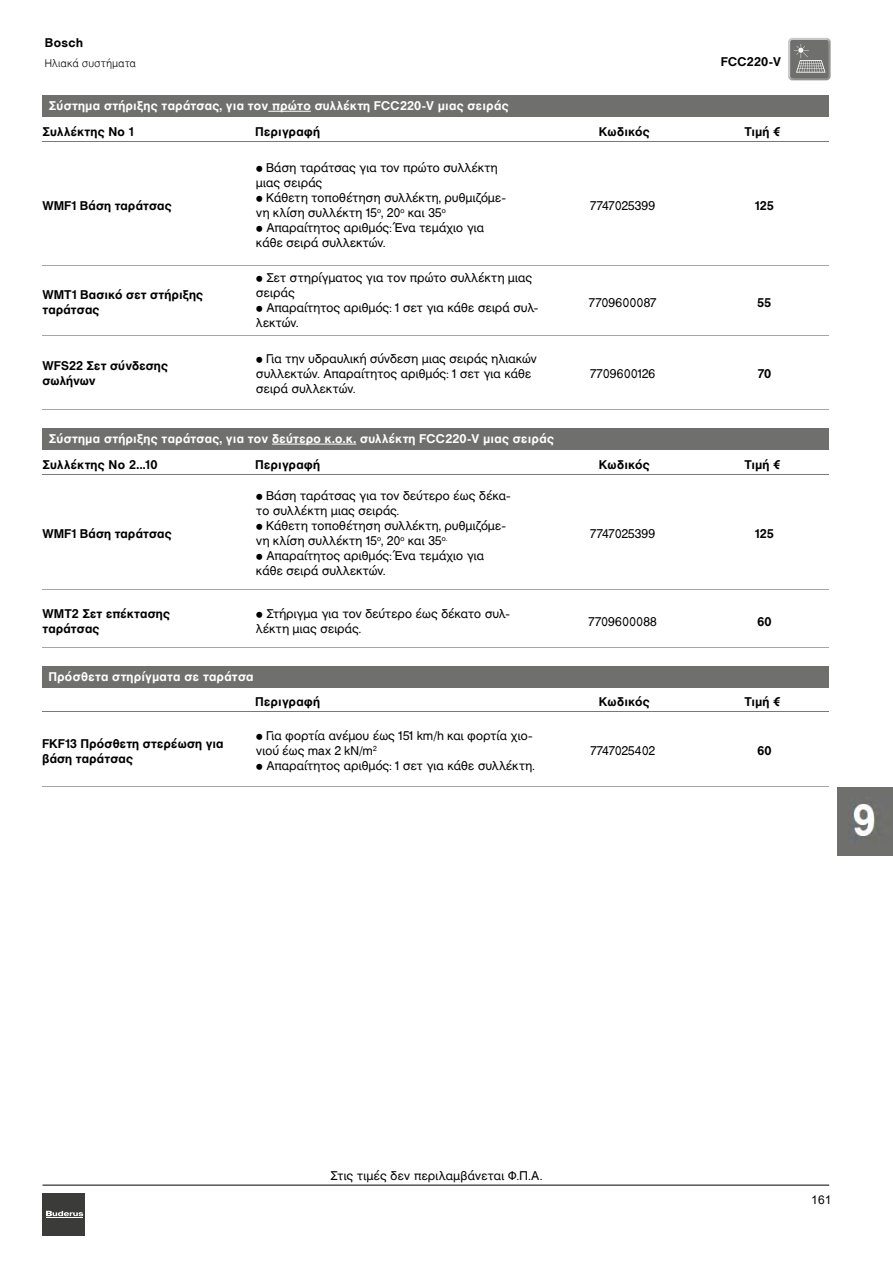
<style>
.page{position:relative;width:893px;height:1263px;background:#fff}
.page>*{position:absolute;margin:0;border:0;box-sizing:border-box;transform-origin:0 0}
.t1{font:12px/15px "Mg Helvetica UC Pol";color:#000}
.t2{font:700 12px/15px "Mg Helvetica UC Pol";letter-spacing:.01em;color:#000}
.t3{font:700 12px "Mg Helvetica UC Pol";letter-spacing:.02em;color:#fff}
.t4{font:12px "Mg Helvetica UC Pol";letter-spacing:.02em;color:#000}
.t5{font:12px "Mg Helvetica Light UC Pol";letter-spacing:.02em;color:#000}
.t6{font:12px "Arial";color:#000}
</style>
<div class="page">
<hr style="left:43px;top:1185px;width:786px;height:1px;background:#000">
<div style="left:43px;top:1193px;width:42px;height:43px;background:#3b3b3a"></div>
<hr style="left:46px;top:1217px;width:37px;height:1px;background:#fff">
<svg style="left:46px;top:1211px;width:37px;height:5px"></svg>
<div style="left:837px;top:787px;width:56px;height:69px;background:#6f6f6e"></div>
<hr style="left:43px;top:141px;width:786px;height:1px;background:#787978">
<hr style="left:43px;top:474px;width:786px;height:1px;background:#787978">
<hr style="left:43px;top:711px;width:786px;height:1px;background:#787978">
<hr style="left:43px;top:335px;width:786px;height:1px;background:#a4a5a5">
<hr style="left:43px;top:647px;width:786px;height:1px;background:#a4a5a5">
<hr style="left:43px;top:409px;width:786px;height:1px;background:#a4a5a5">
<hr style="left:43px;top:786px;width:786px;height:1px;background:#a4a5a5">
<div style="left:43px;top:96px;width:786px;height:21px;background:#6f6f6e"></div>
<div style="left:43px;top:429px;width:786px;height:21px;background:#6f6f6e"></div>
<div style="left:43px;top:666px;width:786px;height:21px;background:#6f6f6e"></div>
<hr style="left:268px;top:111px;width:43px;height:1px;background:#fff">
<hr style="left:272px;top:444px;width:84px;height:1px;background:#fff">
<hr style="left:43px;top:265px;width:786px;height:1px;background:#a4a5a5">
<hr style="left:43px;top:589px;width:786px;height:1px;background:#a4a5a5">
<svg style="left:788px;top:38px;width:43px;height:42px"></svg>
<img style="left:852px;top:803px;width:24px;height:33px">
<p class="t2" style="left:45px;top:35px;width:39px">Bosch</p>
<p class="t5" style="left:45px;top:57px;width:92px">Ηλιακά συστήματα</p>
<p class="t3" style="left:49px;top:98px;width:461px">Σύστημα στήριξης ταράτσας, για τον πρώτο συλλέκτη FCC220-V μιας σειράς</p>
<p class="t2" style="left:721px;top:54px;width:62px">FCC220-V</p>
<p class="t2" style="left:43px;top:124px;width:93px">Συλλέκτης Νο 1</p>
<p class="t2" style="left:256px;top:124px;width:66px">Περιγραφή</p>
<p class="t2" style="left:599px;top:124px;width:52px">Κωδικός</p>
<p class="t2" style="left:744px;top:124px;width:38px">Τιμή €</p>
<p class="t2" style="left:43px;top:197px;width:131px">WMF1 Βάση ταράτσας</p>
<p class="t2" style="left:43px;top:287px;width:162px">WMT1 Βασικό σετ στήριξης ταράτσας</p>
<p class="t2" style="left:43px;top:358px;width:127px">WFS22 Σετ σύνδεσης σωλήνων</p>
<p class="t1" style="left:256px;top:160px;width:243px">• Βάση ταράτσας για τον πρώτο συλλέκτη μιας σειράς</p>
<p class="t1" style="left:256px;top:190px;width:251px">• Κάθετη τοποθέτηση συλλέκτη, ρυθμιζόμε&shy;νη κλίση συλλέκτη 15<sup>ο</sup>, 20<sup>ο</sup> και 35<sup>ο</sup></p>
<p class="t1" style="left:256px;top:220px;width:230px">• Απαραίτητος αριθμός: Ένα τεμάχιο για κάθε σειρά συλλεκτών.</p>
<p class="t1" style="left:256px;top:270px;width:277px">• Σετ στηρίγματος για τον πρώτο συλλέκτη μιας σειράς</p>
<p class="t1" style="left:256px;top:300px;width:284px">• Απαραίτητος αριθμός: 1 σετ για κάθε σειρά συλ&shy;λεκτών.</p>
<p class="t1" style="left:256px;top:351px;width:282px">• Για την υδραυλική σύνδεση μιας σειράς ηλιακών συλλεκτών. Απαραίτητος αριθμός: 1 σετ για κάθε σειρά συλλεκτών.</p>
<p class="t3" style="left:49px;top:431px;width:507px">Σύστημα στήριξης ταράτσας, για τον δεύτερο κ.ο.κ. συλλέκτη FCC220-V μιας σειράς</p>
<p class="t4" style="left:590px;top:198px;width:66px">7747025399</p>
<p class="t1" style="left:589px;top:295px;width:69px">7709600087</p>
<p class="t4" style="left:590px;top:366px;width:67px">7709600126</p>
<p class="t2" style="left:755px;top:197px;width:20px">125</p>
<p class="t2" style="left:757px;top:295px;width:15px">55</p>
<p class="t2" style="left:758px;top:366px;width:15px">70</p>
<p class="t2" style="left:43px;top:457px;width:117px">Συλλέκτης Νο 2...10</p>
<p class="t2" style="left:256px;top:457px;width:66px">Περιγραφή</p>
<p class="t2" style="left:599px;top:457px;width:52px">Κωδικός</p>
<p class="t2" style="left:744px;top:457px;width:38px">Τιμή €</p>
<p class="t2" style="left:43px;top:526px;width:131px">WMF1 Βάση ταράτσας</p>
<p class="t2" style="left:43px;top:606px;width:129px">WMT2 Σετ επέκτασης ταράτσας</p>
<p class="t1" style="left:256px;top:488px;width:256px">• Βάση ταράτσας για τον δεύτερο έως δέκα&shy;το συλλέκτη μιας σειράς.</p>
<p class="t1" style="left:256px;top:518px;width:251px">• Κάθετη τοποθέτηση συλλέκτη, ρυθμιζόμε&shy;νη κλίση συλλέκτη 15<sup>ο</sup>, 20<sup>ο</sup> και 35<sup>ο.</sup></p>
<p class="t1" style="left:256px;top:548px;width:230px">• Απαραίτητος αριθμός: Ένα τεμάχιο για κάθε σειρά συλλεκτών.</p>
<p class="t1" style="left:256px;top:606px;width:255px">• Στήριγμα για τον δεύτερο έως δέκατο συλ&shy;λέκτη μιας σειράς.</p>
<p class="t3" style="left:49px;top:669px;width:206px">Πρόσθετα στηρίγματα σε ταράτσα</p>
<p class="t4" style="left:590px;top:526px;width:66px">7747025399</p>
<p class="t1" style="left:588px;top:614px;width:70px">7709600088</p>
<p class="t2" style="left:755px;top:526px;width:20px">125</p>
<p class="t2" style="left:757px;top:614px;width:16px">60</p>
<p class="t2" style="left:256px;top:694px;width:66px">Περιγραφή</p>
<p class="t2" style="left:599px;top:694px;width:52px">Κωδικός</p>
<p class="t2" style="left:744px;top:694px;width:38px">Τιμή €</p>
<p class="t2" style="left:43px;top:736px;width:183px">FKF13 Πρόσθετη στερέωση για βάση ταράτσας</p>
<p class="t1" style="left:256px;top:728px;width:278px">• Για φορτία ανέμου έως 151 km/h και φορτία χιο&shy;νιού έως max 2 kN/m<sup>2</sup></p>
<p class="t1" style="left:256px;top:758px;width:280px">• Απαραίτητος αριθμός: 1 σετ για κάθε συλλέκτη.</p>
<p class="t1" style="left:590px;top:743px;width:66px">7747025402</p>
<p class="t2" style="left:757px;top:743px;width:16px">60</p>
<p class="t1" style="left:331px;top:1168px;width:213px">Στις τιμές δεν περιλαμβάνεται Φ.Π.Α.</p>
<p class="t6" style="left:811px;top:1192px;width:22px">161</p>
</div>
